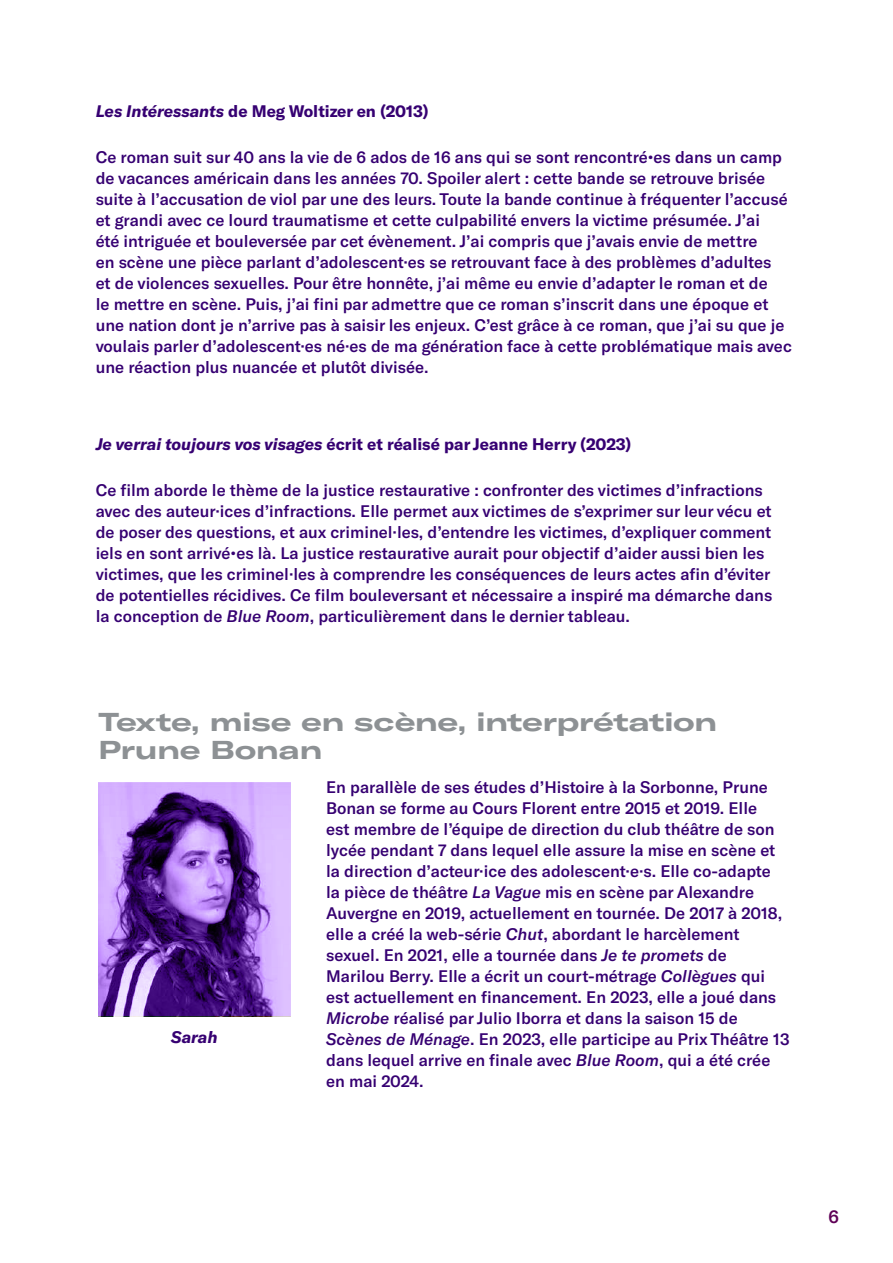
<style>
.page{position:relative;width:893px;height:1263px;background:#fff}
.page>*{position:absolute;margin:0;border:0;box-sizing:border-box;transform-origin:0 0}
.t1{font:700 expanded 25.5px/28.5px "GT America";color:#8d9194}
.t2{font:500 18px "GT America";color:#5f0056}
.t3{font:500 16.5px/21px "GT America";color:#360072}
.t4{font:700 16.5px "GT America";color:#360072}
.t5{font:italic 700 16.5px "GT America";color:#360072}
.s1{font-style:italic}
</style>
<div class="page">
<svg style="left:98px;top:782px;width:193px;height:234px;background:#8a60b9"></svg>
<p class="t4" style="left:96px;top:101px;width:335px"><span class="s1">Les Intéressants</span> de Meg Woltizer en (2013)</p>
<p class="t3" style="left:96px;top:147px;width:698px">Ce roman suit sur 40 ans la vie de 6 ados de 16 ans qui se sont rencontré•es dans un camp de vacances américain dans les années 70. Spoiler alert : cette bande se retrouve brisée suite à l’accusation de viol par une des leurs. Toute la bande continue à fréquenter l’accusé et grandi avec ce lourd traumatisme et cette culpabilité envers la victime présumée. J’ai<br>été intriguée et bouleversée par cet évènement. J’ai compris que j’avais envie de mettre<br>en scène une pièce parlant d’adolescent·es se retrouvant face à des problèmes d’adultes<br>et de violences sexuelles. Pour être honnête, j’ai même eu envie d’adapter le roman et de<br>le mettre en scène. Puis, j’ai fini par admettre que ce roman s’inscrit dans une époque et une nation dont je n’arrive pas à saisir les enjeux. C’est grâce à ce roman, que j’ai su que je voulais parler d’adolescent·es né·es de ma génération face à cette problématique mais avec une réaction plus nuancée et plutôt divisée.</p>
<p class="t4" style="left:96px;top:434px;width:537px"><span class="s1">Je verrai toujours vos visages</span> écrit et réalisé par Jeanne Herry (2023)</p>
<p class="t3" style="left:96px;top:480px;width:678px">Ce film aborde le thème de la justice restaurative : confronter des victimes d’infractions avec des auteur·ices d’infractions. Elle permet aux victimes de s’exprimer sur leur vécu et de poser des questions, et aux criminel·les, d’entendre les victimes, d’expliquer comment iels en sont arrivé•es là. La justice restaurative aurait pour objectif d’aider aussi bien les victimes, que les criminel·les à comprendre les conséquences de leurs actes afin d’éviter de potentielles récidives. Ce film bouleversant et nécessaire a inspiré ma démarche dans la conception de <span class="s1">Blue Room</span>, particulièrement dans le dernier tableau.</p>
<h1 class="t1" style="left:98px;top:707px;width:620px">Texte, mise en scène, interprétation<br>Prune Bonan</h1>
<p class="t3" style="left:326px;top:776px;width:465px">En parallèle de ses études d’Histoire à la Sorbonne, Prune Bonan se forme au Cours Florent entre 2015 et 2019. Elle<br>est membre de l’équipe de direction du club théâtre de son lycée pendant 7 dans lequel elle assure la mise en scène et la direction d’acteur·ice des adolescent·e·s. Elle co-adapte<br>la pièce de théâtre <span class="s1">La Vague</span> mis en scène par Alexandre Auvergne en 2019, actuellement en tournée. De 2017 à 2018, elle a créé la web-série <span class="s1">Chut</span>, abordant le harcèlement sexuel. En 2021, elle a tournée dans <span class="s1">Je te promets</span> de Marilou Berry. Elle a écrit un court-métrage <span class="s1">Collègues</span> qui est actuellement en financement. En 2023, elle a joué dans <span class="s1">Microbe</span> réalisé par Julio Iborra et dans la saison 15 de <span class="s1">Scènes de Ménage</span>. En 2023, elle participe au Prix Théâtre 13 dans lequel arrive en finale avec <span class="s1">Blue Room</span>, qui a été crée en mai 2024.</p>
<p class="t5" style="left:171px;top:1027px;width:48px">Sarah</p>
<p class="t2" style="left:828px;top:1206px;width:12px">6</p>
</div>
